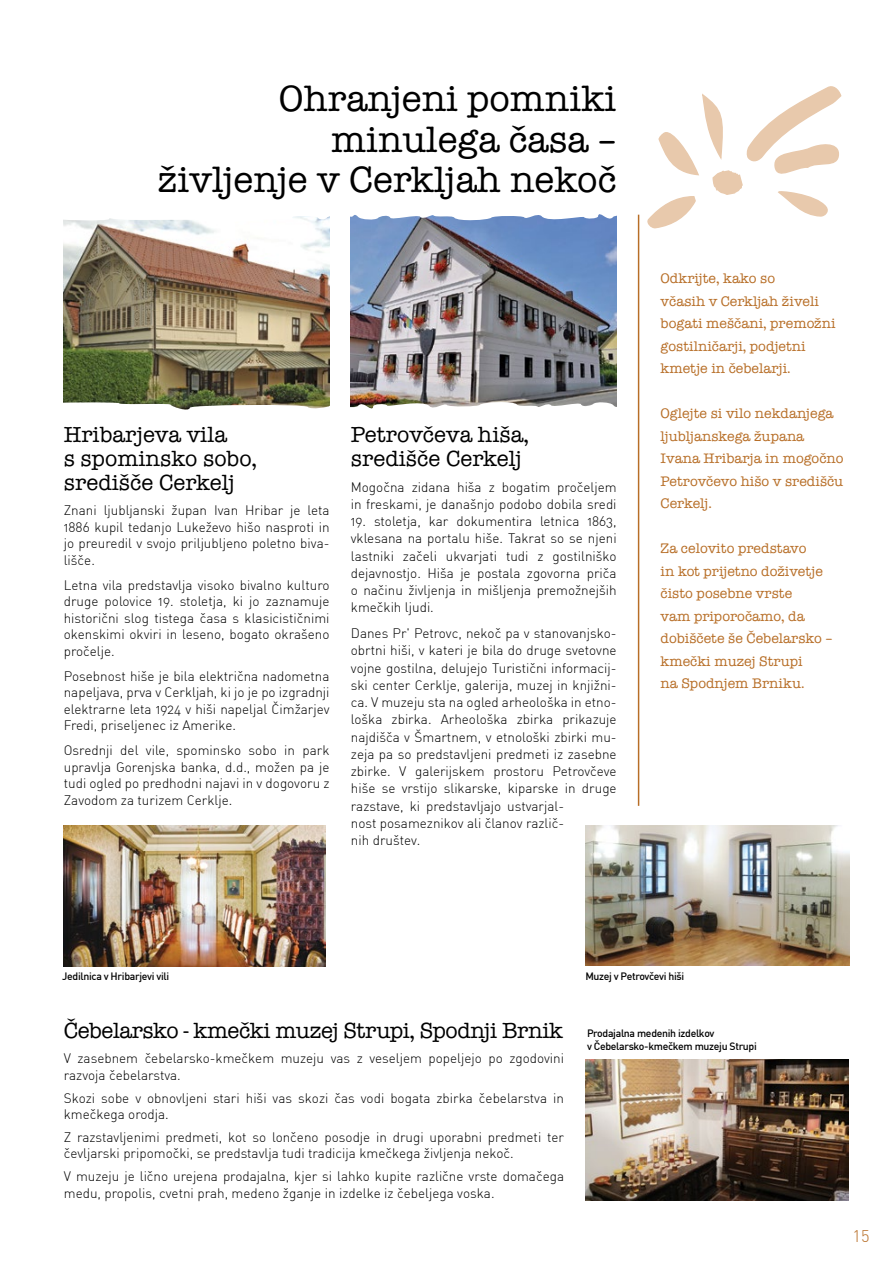
<style>
.page{position:relative;width:893px;height:1263px;background:#fff}
.page>*{position:absolute;margin:0;border:0;box-sizing:border-box;transform-origin:0 0}
.t1{font:500 37.5px/40.5px "American Typ Itc DEE";color:#000;text-align:right}
.t2{font:500 22.5px/24px "American Typ Itc DEE";color:#000}
.t3{font:500 22.5px "American Typ Itc DEE";letter-spacing:-.02em;color:#000}
.t4{font:300 16.5px "DINCE";color:#b76e27}
.t5{font:500 14.25px/22.5px "American Typ Itc DEE";color:#b76e27}
.t6{font:13.5px/17.2px "DINCE Light Alternate";color:#000}
.t7{font:500 10.5px/13.5px "DINCE";letter-spacing:-.03em;color:#000}
</style>
<div class="page">
<img style="left:351px;top:223px;width:266px;height:175px">
<img style="left:64px;top:223px;width:266px;height:175px">
<svg style="left:63px;top:214px;width:577px;height:9px"></svg>
<svg style="left:63px;top:398px;width:577px;height:67px"></svg>
<svg style="left:647px;top:86px;width:195px;height:143px"></svg>
<hr style="left:638px;top:215px;width:1px;height:591px;background:#b76e27">
<img style="left:585px;top:826px;width:264px;height:139px">
<img style="left:585px;top:1060px;width:264px;height:140px">
<img style="left:64px;top:826px;width:262px;height:140px">
<h1 class="t1" style="left:158px;top:80px;width:460px">Ohranjeni pomniki minulega časa –<br>življenje v Cerkljah nekoč</h1>
<h2 class="t2" style="left:64px;top:424px;width:195px">Hribarjeva vila<br>s spominsko sobo, središče Cerkelj</h2>
<p class="t6" style="left:64px;top:502px;width:267px;line-height:16.5px;text-align:justify">Znani ljubljanski župan Ivan Hribar je leta 1886 kupil tedanjo Lukeževo hišo nasproti in jo preuredil v svojo priljubljeno poletno biva&shy;lišče.</p>
<p class="t6" style="left:64px;top:577px;width:267px;line-height:16.5px;text-align:justify">Letna vila predstavlja visoko bivalno kulturo druge polovice 19. stoletja, ki jo zaznamuje historični slog tistega časa s klasicističnimi okenskimi okviri in leseno, bogato okrašeno pročelje.</p>
<p class="t6" style="left:64px;top:668px;width:267px;line-height:16.5px;text-align:justify">Posebnost hiše je bila električna nadometna napeljava, prva v Cerkljah, ki jo je po izgradnji elektrarne leta 1924 v hiši napeljal Čimžarjev Fredi, priseljenec iz Amerike.</p>
<p class="t6" style="left:64px;top:742px;width:267px;line-height:16.5px;text-align:justify">Osrednji del vile, spominsko sobo in park upravlja Gorenjska banka, d.d., možen pa je tudi ogled po predhodni najavi in v dogovoru z Zavodom za turizem Cerklje.</p>
<h2 class="t2" style="left:351px;top:423px;width:180px">Petrovčeva hiša, središče Cerkelj</h2>
<p class="t6" style="left:351px;top:478px;width:267px">Mogočna zidana hiša z bogatim pročeljem in freskami, je današnjo podobo dobila sredi</p>
<p class="t6" style="left:351px;top:512px;width:267px;text-align:justify">19. stoletja, kar dokumentira letnica 1863, vklesana na portalu hiše. Takrat so se njeni lastniki začeli ukvarjati tudi z gostilniško dejavnostjo. Hiša je postala zgovorna priča o načinu življenja in mišljenja premožnejših kmečkih ljudi.</p>
<p class="t6" style="left:351px;top:624px;width:267px">Danes Pr' Petrovc, nekoč pa v stanovanjsko&shy;obrtni hiši, v kateri je bila do druge svetovne vojne gostilna, delujejo Turistični informacij&shy;ski center Cerklje, galerija, muzej in knjižni&shy;ca. V muzeju sta na ogled arheološka in etno&shy;loška zbirka. Arheološka zbirka prikazuje najdišča v Šmartnem, v etnološki zbirki mu&shy;zeja pa so predstavljeni predmeti iz zasebne zbirke. V galerijskem prostoru Petrovčeve hiše se vrstijo slikarske, kiparske in druge razstave, ki predstavljajo ustvarjal-<br>nost posameznikov ali članov različ-<br>nih društev.</p>
<p class="t5" style="left:661px;top:268px;width:177px">Odkrijte, kako so<br>včasih v Cerkljah živeli bogati meščani, premožni gostilničarji, podjetni kmetje in čebelarji.</p>
<p class="t5" style="left:661px;top:403px;width:185px">Oglejte si vilo nekdanjega ljubljanskega župana<br>Ivana Hribarja in mogočno<br>Petrovčevo hišo v središču<br>Cerkelj.</p>
<p class="t5" style="left:661px;top:538px;width:174px">Za celovito predstavo<br>in kot prijetno doživetje čisto posebne vrste<br>vam priporočamo, da dobiščete še Čebelarsko – kmečki muzej Strupi<br>na Spodnjem Brniku.</p>
<p class="t7" style="left:62px;top:969px;width:108px">Jedilnica v Hribarjevi vili</p>
<h2 class="t3" style="left:64px;top:1018px;width:501px">Čebelarsko - kmečki muzej Strupi, Spodnji Brnik</h2>
<p class="t6" style="left:64px;top:1050px;width:502px;line-height:16.5px">V zasebnem čebelarsko-kmečkem muzeju vas z veseljem popeljejo po zgodovini razvoja čebelarstva.</p>
<p class="t6" style="left:64px;top:1089px;width:502px;line-height:16.5px">Skozi sobe v obnovljeni stari hiši vas skozi čas vodi bogata zbirka čebelarstva in kmečkega orodja.</p>
<p class="t6" style="left:64px;top:1129px;width:502px;line-height:16.5px">Z razstavljenimi predmeti, kot so lončeno posodje in drugi uporabni predmeti ter čevljarski pripomočki, se predstavlja tudi tradicija kmečkega življenja nekoč.</p>
<p class="t6" style="left:64px;top:1168px;width:502px;line-height:16.5px">V muzeju je lično urejena prodajalna, kjer si lahko kupite različne vrste domačega medu, propolis, cvetni prah, medeno žganje in izdelke iz čebeljega voska.</p>
<p class="t7" style="left:585px;top:969px;width:100px">Muzej v Petrovčevi hiši</p>
<p class="t7" style="left:587px;top:1026px;width:171px">Prodajalna medenih izdelkov<br>v Čebelarsko-kmečkem muzeju Strupi</p>
<p class="t4" style="left:853px;top:1225px;width:18px">15</p>
</div>
